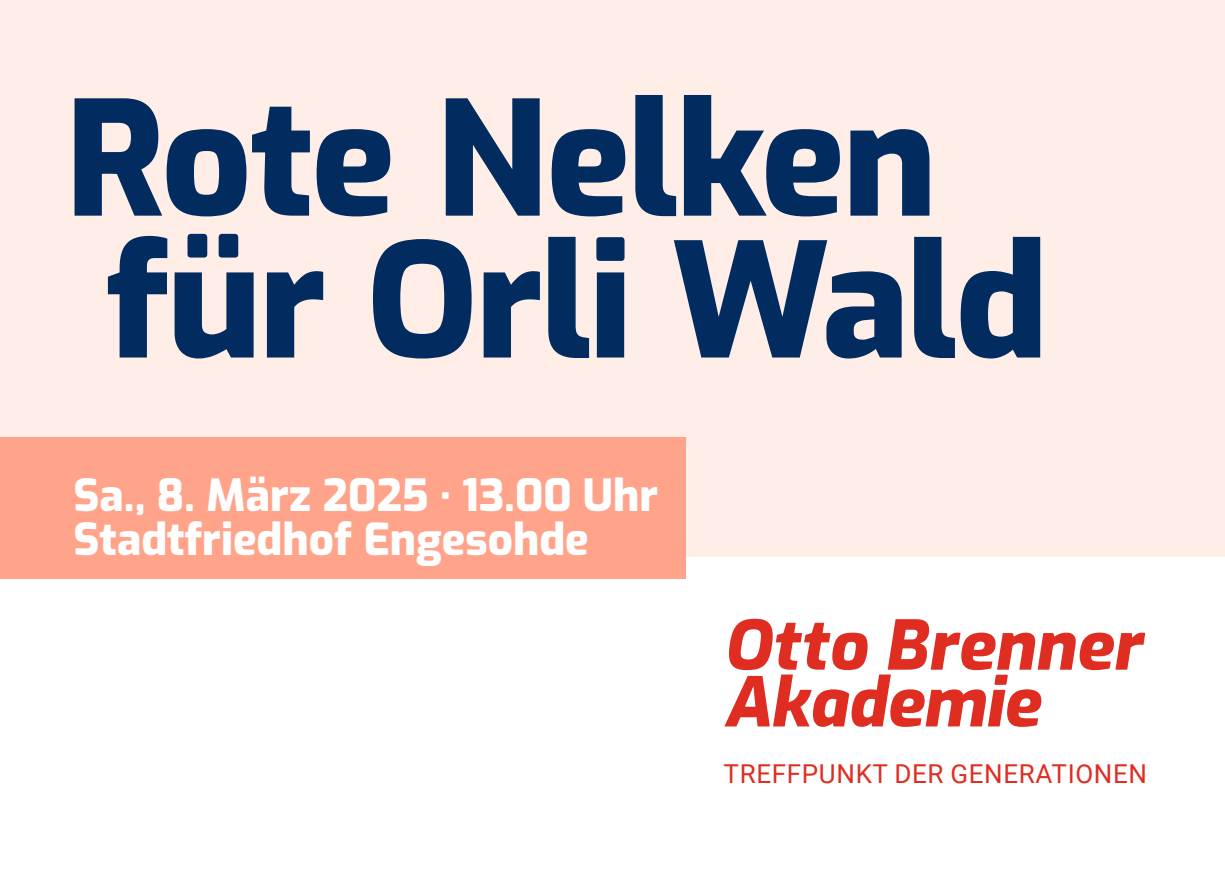
<style>
.page{position:relative;width:1225px;height:874px;background:#fff}
.page>*{position:absolute;margin:0;border:0;box-sizing:border-box;transform-origin:0 0}
.t1{font:100 158px "Exo";letter-spacing:-.015em;color:#022c5f}
.t2{font:italic 800 68px/56.8px "Exo";color:#df2d21}
.t3{font:800 44px/44px "Exo";color:#fff}
.t4{font:26px "Roboto";letter-spacing:.025em;color:#df2d21}
</style>
<div class="page">
<div style="left:0;top:0;width:1225px;height:556px;background:#ffeee8"></div>
<div style="left:0;top:437px;width:685px;height:141px;background:#ffa48b"></div>
<h1 class="t1" style="left:65px;top:44px;width:873px">Rote Nelken</h1>
<h1 class="t1" style="left:105px;top:186px;width:944px">für Orli Wald</h1>
<h3 class="t3" style="left:73px;top:469px;width:586px">Sa., 8. März 2025 · 13.00 Uhr<br>Stadtfriedhof Engesohde</h3>
<p class="t2" style="left:723px;top:612px;width:419px">Otto Brenner<br>Akademie</p>
<p class="t4" style="left:723px;top:755px;width:425px">TREFFPUNKT DER GENERATIONEN</p>
</div>
